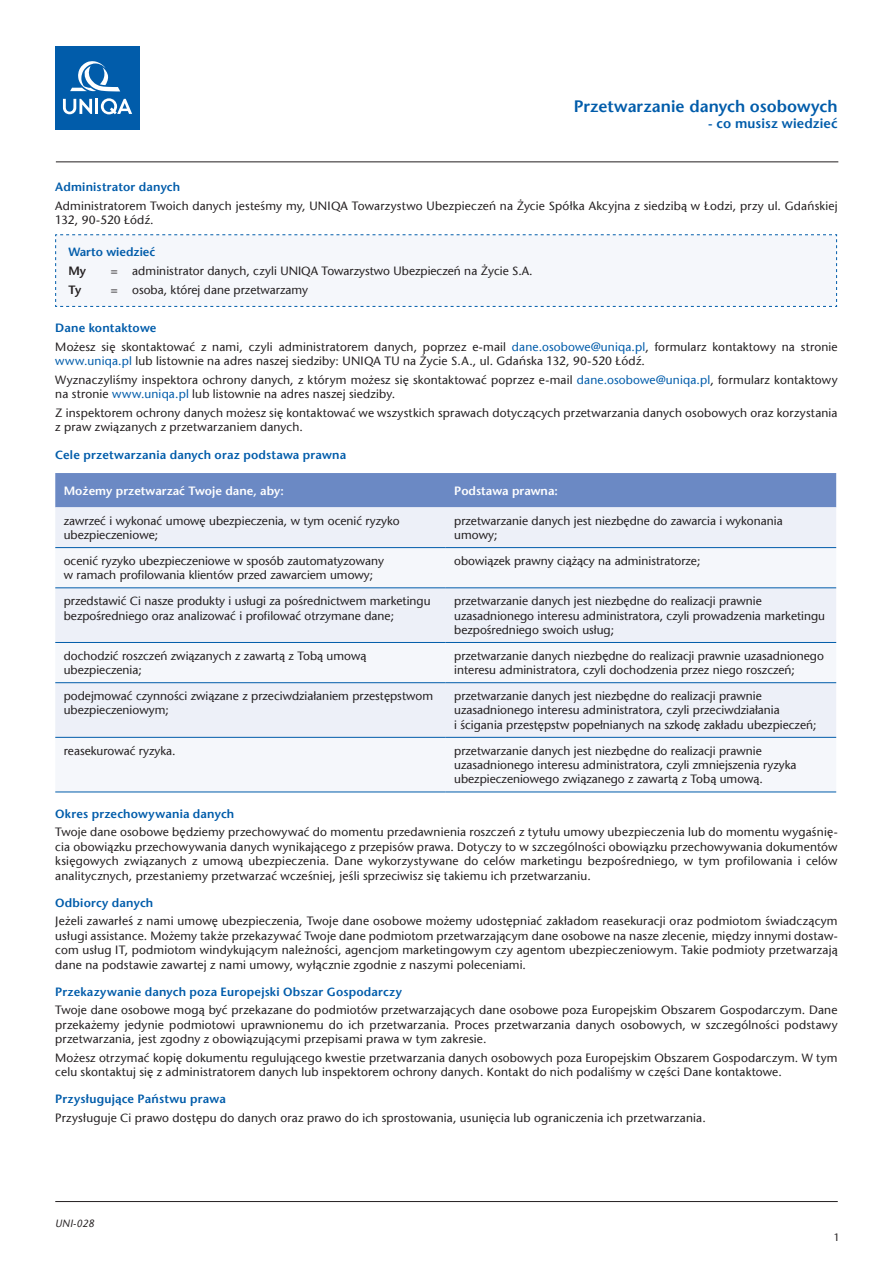
<style>
.page{position:relative;width:893px;height:1263px;background:#fff}
.page>*{position:absolute;margin:0;border:0;box-sizing:border-box;transform-origin:0 0}
.t1{font:600 16.5px "Stone Sans Pl";color:#015caa}
.t2{font:600 13.5px "Stone Sans Pl";letter-spacing:.01em;color:#015caa}
.t3{font:12px/14.4px "Stone Sans Pl";color:#231f20}
.t4{font:600 12px "Stone Sans Pl";letter-spacing:.015em;color:#015caa}
.t5{font:600 12px "Stone Sans Pl";color:#fff}
.t6{font:600 12px "Stone Sans Pl";color:#231f20}
.t7{font:italic 10.5px "Stone Sans Pl";color:#231f20}
.t8{font:10.5px "Stone Sans Pl";color:#231f20}
.s1{font-weight:600;color:#015caa}
.s2{color:#015caa}
</style>
<div class="page">
<hr style="left:55px;top:1201px;width:783px;height:1px;background:#231f20">
<div style="left:55px;top:234px;width:782px;height:73px;background:#f5f7fb"></div>
<div style="left:55px;top:473px;width:781px;height:34px;background:#6b89c4"></div>
<div style="left:55px;top:507px;width:781px;height:40px;background:#edf0f8"></div>
<div style="left:55px;top:548px;width:781px;height:244px;background:#f5f7fb"></div>
<hr style="left:55px;top:547px;width:391px;height:1px;background:#015caa">
<hr style="left:446px;top:547px;width:390px;height:1px;background:#015caa">
<hr style="left:55px;top:587px;width:391px;height:1px;background:#015caa">
<hr style="left:446px;top:587px;width:390px;height:1px;background:#015caa">
<hr style="left:55px;top:642px;width:391px;height:1px;background:#015caa">
<hr style="left:446px;top:642px;width:390px;height:1px;background:#015caa">
<hr style="left:55px;top:682px;width:391px;height:1px;background:#015caa">
<hr style="left:446px;top:682px;width:390px;height:1px;background:#015caa">
<hr style="left:55px;top:737px;width:391px;height:1px;background:#015caa">
<hr style="left:446px;top:737px;width:390px;height:1px;background:#015caa">
<hr style="left:55px;top:792px;width:391px;height:1px;background:#015caa">
<hr style="left:446px;top:792px;width:390px;height:1px;background:#015caa">
<hr style="left:56px;top:162px;width:782px;height:1px;background:#231f20">
<div style="left:55px;top:46px;width:85px;height:83px;background:#015caa"></div>
<svg style="left:63px;top:99px;width:29px;height:15px"></svg>
<hr style="left:95px;top:99px;width:3px;height:15px;background:#fff">
<svg style="left:101px;top:98px;width:31px;height:16px"></svg>
<svg style="left:70px;top:61px;width:50px;height:30px"></svg>
<h1 class="t1" style="left:574px;top:96px;width:265px">Przetwarzanie danych osobowych</h1>
<p class="t2" style="left:708px;top:115px;width:131px">- co musisz wiedzieć</p>
<p class="t4" style="left:55px;top:180px;width:127px">Administrator danych</p>
<p class="t3" style="left:55px;top:198px;width:784px">Administratorem Twoich danych jesteśmy my, UNIQA Towarzystwo Ubezpieczeń na Życie Spółka Akcyjna z siedzibą w Łodzi, przy ul. Gdańskiej<br>132, 90-520 Łódź.</p>
<p class="t4" style="left:68px;top:245px;width:88px">Warto wiedzieć</p>
<p class="t6" style="left:68px;top:264px;width:19px">My</p>
<p class="t3" style="left:111px;top:264px;width:423px">= administrator danych, czyli UNIQA Towarzystwo Ubezpieczeń na Życie S.A.</p>
<p class="t6" style="left:68px;top:282px;width:14px">Ty</p>
<p class="t3" style="left:111px;top:282px;width:199px">= osoba, której dane przetwarzamy</p>
<p class="t3" style="left:55px;top:319px;width:784px;line-height:18.6px"><span class="s1">Dane kontaktowe<br></span>Możesz się skontaktować z nami, czyli administratorem danych, poprzez e-mail <span class="s2">dane.osobowe@uniqa.pl</span>, formularz kontaktowy na stronie</p>
<p class="t3" style="left:55px;top:352px;width:784px;line-height:18.6px"><span class="s2">www.uniqa.pl</span> lub listownie na adres naszej siedziby: UNIQA TU na Życie S.A., ul. Gdańska 132, 90-520 Łódź.<br>Wyznaczyliśmy inspektora ochrony danych, z którym możesz się skontaktować poprzez e-mail <span class="s2">dane.osobowe@uniqa.pl</span>, formularz kontaktowy</p>
<p class="t3" style="left:55px;top:385px;width:784px;line-height:18.6px">na stronie <span class="s2">www.uniqa.pl</span> lub listownie na adres naszej siedziby.<br>Z inspektorem ochrony danych możesz się kontaktować we wszystkich sprawach dotyczących przetwarzania danych osobowych oraz korzystania</p>
<p class="t3" style="left:55px;top:420px;width:249px">z praw związanych z przetwarzaniem danych.</p>
<p class="t4" style="left:55px;top:447px;width:292px">Cele przetwarzania danych oraz podstawa prawna</p>
<p class="t5" style="left:64px;top:483px;width:222px">Możemy przetwarzać Twoje dane, aby:</p>
<p class="t5" style="left:454px;top:483px;width:105px">Podstawa prawna:</p>
<p class="t3" style="left:64px;top:513px;width:338px">zawrzeć i wykonać umowę ubezpieczenia, w tym ocenić ryzyko ubezpieczeniowe;</p>
<p class="t3" style="left:454px;top:513px;width:330px">przetwarzanie danych jest niezbędne do zawarcia i wykonania umowy;</p>
<p class="t3" style="left:64px;top:554px;width:322px">ocenić ryzyko ubezpieczeniowe w sposób zautomatyzowany w ramach profilowania klientów przed zawarciem umowy;</p>
<p class="t3" style="left:454px;top:554px;width:248px">obowiązek prawny ciążący na administratorze;</p>
<p class="t3" style="left:64px;top:594px;width:368px">przedstawić Ci nasze produkty i usługi za pośrednictwem marketingu bezpośredniego oraz analizować i profilować otrzymane dane;</p>
<p class="t3" style="left:454px;top:594px;width:372px">przetwarzanie danych jest niezbędne do realizacji prawnie uzasadnionego interesu administratora, czyli prowadzenia marketingu bezpośredniego swoich usług;</p>
<p class="t3" style="left:64px;top:648px;width:304px">dochodzić roszczeń związanych z zawartą z Tobą umową ubezpieczenia;</p>
<p class="t3" style="left:454px;top:648px;width:371px">przetwarzanie danych niezbędne do realizacji prawnie uzasadnionego interesu administratora, czyli dochodzenia przez niego roszczeń;</p>
<p class="t3" style="left:64px;top:689px;width:371px">podejmować czynności związane z przeciwdziałaniem przestępstwom ubezpieczeniowym;</p>
<p class="t3" style="left:454px;top:689px;width:364px">przetwarzanie danych jest niezbędne do realizacji prawnie uzasadnionego interesu administratora, czyli przeciwdziałania<br>i ścigania przestępstw popełnianych na szkodę zakładu ubezpieczeń;</p>
<p class="t3" style="left:64px;top:743px;width:113px">reasekurować ryzyka.</p>
<p class="t3" style="left:454px;top:743px;width:344px">przetwarzanie danych jest niezbędne do realizacji prawnie uzasadnionego interesu administratora, czyli zmniejszenia ryzyka ubezpieczeniowego związanego z zawartą z Tobą umową.</p>
<p class="t4" style="left:55px;top:806px;width:181px">Okres przechowywania danych</p>
<p class="t3" style="left:55px;top:825px;width:784px;text-align:justify">Twoje dane osobowe będziemy przechowywać do momentu przedawnienia roszczeń z tytułu umowy ubezpieczenia lub do momentu wygaśnię&shy;cia obowiązku przechowywania danych wynikającego z przepisów prawa. Dotyczy to w szczególności obowiązku przechowywania dokumentów księgowych związanych z umową ubezpieczenia. Dane wykorzystywane do celów marketingu bezpośredniego, w tym profilowania i celów analitycznych, przestaniemy przetwarzać wcześniej, jeśli sprzeciwisz się takiemu ich przetwarzaniu.</p>
<p class="t4" style="left:55px;top:895px;width:100px">Odbiorcy danych</p>
<p class="t3" style="left:55px;top:914px;width:784px;text-align:justify">Jeżeli zawarłeś z nami umowę ubezpieczenia, Twoje dane osobowe możemy udostępniać zakładom reasekuracji oraz podmiotom świadczącym usługi assistance. Możemy także przekazywać Twoje dane podmiotom przetwarzającym dane osobowe na nasze zlecenie, między innymi dostaw&shy;com usług IT, podmiotom windykującym należności, agencjom marketingowym czy agentom ubezpieczeniowym. Takie podmioty przetwarzają dane na podstawie zawartej z nami umowy, wyłącznie zgodnie z naszymi poleceniami.</p>
<p class="t4" style="left:55px;top:984px;width:348px">Przekazywanie danych poza Europejski Obszar Gospodarczy</p>
<p class="t3" style="left:55px;top:1003px;width:784px;text-align:justify">Twoje dane osobowe mogą być przekazane do podmiotów przetwarzających dane osobowe poza Europejskim Obszarem Gospodarczym. Dane przekażemy jedynie podmiotowi uprawnionemu do ich przetwarzania. Proces przetwarzania danych osobowych, w szczególności podstawy przetwarzania, jest zgodny z obowiązującymi przepisami prawa w tym zakresie.</p>
<p class="t3" style="left:55px;top:1050px;width:784px">Możesz otrzymać kopię dokumentu regulującego kwestie przetwarzania danych osobowych poza Europejskim Obszarem Gospodarczym. W tym celu skontaktuj się z administratorem danych lub inspektorem ochrony danych. Kontakt do nich podaliśmy w części Dane kontaktowe.</p>
<p class="t4" style="left:55px;top:1092px;width:172px">Przysługujące Państwu prawa</p>
<p class="t3" style="left:55px;top:1111px;width:652px">Przysługuje Ci prawo dostępu do danych oraz prawo do ich sprostowania, usunięcia lub ograniczenia ich przetwarzania.</p>
<p class="t7" style="left:55px;top:1217px;width:41px">UNI-028</p>
<p class="t8" style="left:834px;top:1231px;width:8px">1</p>
</div>
